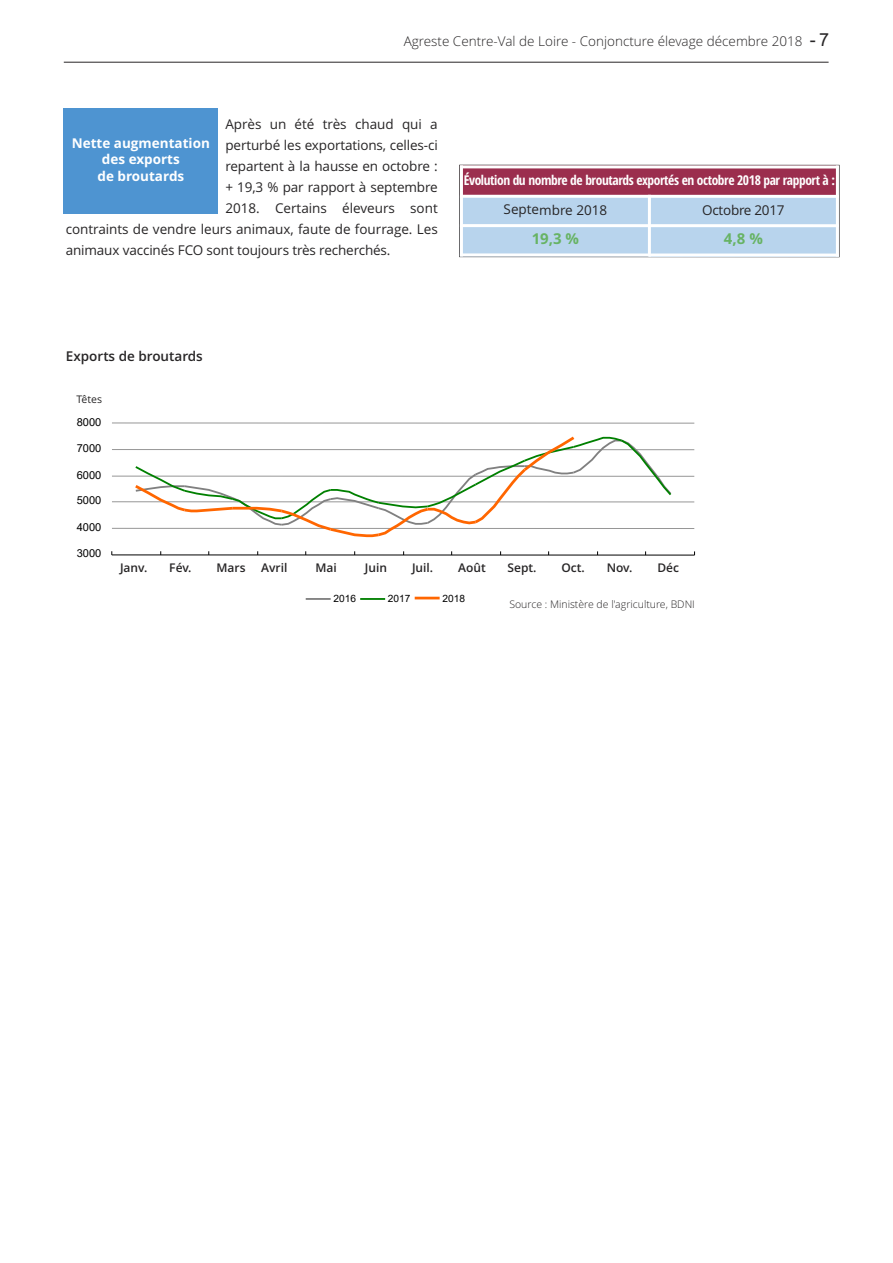
<style>
.page{position:relative;width:893px;height:1263px;background:#fff}
.page>*{position:absolute;margin:0;border:0;box-sizing:border-box;transform-origin:0 0}
.t1{font:700 15px "Open Sans";color:#67b364}
.t2{font:13.5px "Open Sans";letter-spacing:-.01em;color:#272526}
.t3{font:700 13.5px "Open Sans Condensed";letter-spacing:-.03em;color:#fff}
.t4{font:300 13.5px "Open Sans";color:#272526}
.t5{font:700 13.5px/16.4px "Open Sans";color:#fff;text-align:center}
.t6{font:600 13.5px "Open Sans";color:#272526}
.t7{font:600 12px "Open Sans";color:#272526}
.t8{font:10.95px "Arial";color:#000}
.t9{font:300 10.5px "Open Sans";color:#272526}
.t10{font:10.5px "Open Sans";color:#272526}
.t11{font:10.05px "Arial";color:#000}
.s1{font-family:"Arial";font-weight:400;font-size:18px}
</style>
<div class="page">
<hr style="left:64px;top:62px;width:765px;height:1px;background:#272526">
<div style="left:460px;top:165px;width:377px;height:31px;background:#9b2e4e"></div>
<div style="left:460px;top:196px;width:189px;height:30px;background:#b8d4ed"></div>
<div style="left:649px;top:196px;width:190px;height:30px;background:#b8d4ed"></div>
<div style="left:460px;top:226px;width:189px;height:30px;background:#b8d4ed"></div>
<div style="left:649px;top:226px;width:190px;height:31px;background:#b8d4ed"></div>
<hr style="left:460px;top:165px;width:3px;height:91px;background:#fff">
<hr style="left:648px;top:195px;width:3px;height:61px;background:#fff">
<hr style="left:836px;top:165px;width:3px;height:92px;background:#fff">
<svg style="left:460px;top:165px;width:379px;height:4px;background:#e2cdd3"></svg>
<hr style="left:460px;top:195px;width:379px;height:3px;background:#fff">
<hr style="left:460px;top:224px;width:379px;height:3px;background:#fff">
<svg style="left:460px;top:253px;width:379px;height:4px;background:#e9eff4"></svg>
<div style="left:64px;top:108px;width:154px;height:105px;background:#4e94d1"></div>
<hr style="left:112px;top:528px;width:582px;height:1px;background:#969696">
<hr style="left:112px;top:501px;width:583px;height:1px;background:#969696">
<hr style="left:112px;top:476px;width:583px;height:1px;background:#969696">
<hr style="left:112px;top:449px;width:583px;height:1px;background:#969696">
<hr style="left:112px;top:422px;width:583px;height:2px;background:#969696">
<hr style="left:112px;top:554px;width:582px;height:1px;background:#000">
<svg style="left:132px;top:436px;width:541px;height:102px"></svg>
<hr style="left:306px;top:598px;width:25px;height:2px;background:#808080">
<hr style="left:360px;top:598px;width:25px;height:2px;background:#008000">
<hr style="left:415px;top:597px;width:25px;height:2px;background:#f60">
<p class="t4" style="left:404px;top:33px;width:427px">Agreste Centre-Val de Loire - Conjoncture élevage décembre 2018 <span class="s1">- 7</span></p>
<p class="t2" style="left:225px;top:117px;width:214px">Après un été très chaud qui a</p>
<p class="t2" style="left:225px;top:138px;width:214px">perturbé les exportations, celles-ci</p>
<p class="t2" style="left:225px;top:159px;width:214px">repartent à la hausse en octobre :</p>
<p class="t2" style="left:225px;top:180px;width:214px">+ 19,3 % par rapport à septembre</p>
<p class="t2" style="left:225px;top:201px;width:214px">2018. Certains éleveurs sont</p>
<p class="t2" style="left:66px;top:222px;width:374px">contraints de vendre leurs animaux, faute de fourrage. Les</p>
<p class="t2" style="left:66px;top:243px;width:326px">animaux vaccinés FCO sont toujours très recherchés.</p>
<p class="t5" style="left:72px;top:135px;width:140px">Nette augmentation des exports<br>de broutards</p>
<p class="t3" style="left:464px;top:173px;width:373px">Évolution du nombre de broutards exportés en octobre 2018 par rapport à :</p>
<p class="t2" style="left:504px;top:202px;width:105px">Septembre 2018</p>
<p class="t2" style="left:702px;top:202px;width:84px">Octobre 2017</p>
<p class="t1" style="left:532px;top:230px;width:49px">19,3 %</p>
<p class="t1" style="left:724px;top:230px;width:40px">4,8 %</p>
<p class="t6" style="left:66px;top:348px;width:138px">Exports de broutards</p>
<p class="t10" style="left:77px;top:394px;width:27px">Têtes</p>
<p class="t8" style="left:77px;top:416px;width:26px">8000</p>
<p class="t8" style="left:77px;top:442px;width:26px">7000</p>
<p class="t8" style="left:77px;top:469px;width:26px">6000</p>
<p class="t8" style="left:77px;top:494px;width:26px">5000</p>
<p class="t8" style="left:77px;top:521px;width:26px">4000</p>
<p class="t8" style="left:77px;top:547px;width:26px">3000</p>
<p class="t7" style="left:120px;top:561px;width:29px">Janv.</p>
<p class="t7" style="left:169px;top:561px;width:24px">Fév.</p>
<p class="t7" style="left:217px;top:561px;width:31px">Mars</p>
<p class="t7" style="left:261px;top:561px;width:28px">Avril</p>
<p class="t7" style="left:315px;top:561px;width:23px">Mai</p>
<p class="t7" style="left:365px;top:561px;width:24px">Juin</p>
<p class="t7" style="left:412px;top:561px;width:23px">Juil.</p>
<p class="t7" style="left:458px;top:561px;width:29px">Août</p>
<p class="t7" style="left:508px;top:561px;width:31px">Sept.</p>
<p class="t7" style="left:561px;top:561px;width:25px">Oct.</p>
<p class="t7" style="left:607px;top:561px;width:27px">Nov.</p>
<p class="t7" style="left:657px;top:561px;width:23px">Déc</p>
<p class="t8" style="left:125px;top:565px;width:25px">Janv</p>
<p class="t8" style="left:176px;top:565px;width:20px">FØv</p>
<p class="t8" style="left:221px;top:565px;width:26px">Mars</p>
<p class="t8" style="left:274px;top:565px;width:18px">Avr</p>
<p class="t8" style="left:322px;top:565px;width:19px">Mai</p>
<p class="t8" style="left:368px;top:565px;width:22px">Juin</p>
<p class="t8" style="left:419px;top:565px;width:18px">Juil</p>
<p class="t8" style="left:465px;top:565px;width:24px">Aoßt</p>
<p class="t8" style="left:513px;top:565px;width:24px">Sept</p>
<p class="t8" style="left:565px;top:565px;width:19px">Oct</p>
<p class="t8" style="left:612px;top:565px;width:21px">Nov</p>
<p class="t8" style="left:660px;top:565px;width:21px">DØc</p>
<p class="t11" style="left:333px;top:592px;width:24px">2016</p>
<p class="t11" style="left:388px;top:592px;width:24px">2017</p>
<p class="t11" style="left:442px;top:592px;width:24px">2018</p>
<p class="t9" style="left:509px;top:598px;width:187px">Source : Ministère de l'agriculture, BDNI</p>
</div>
